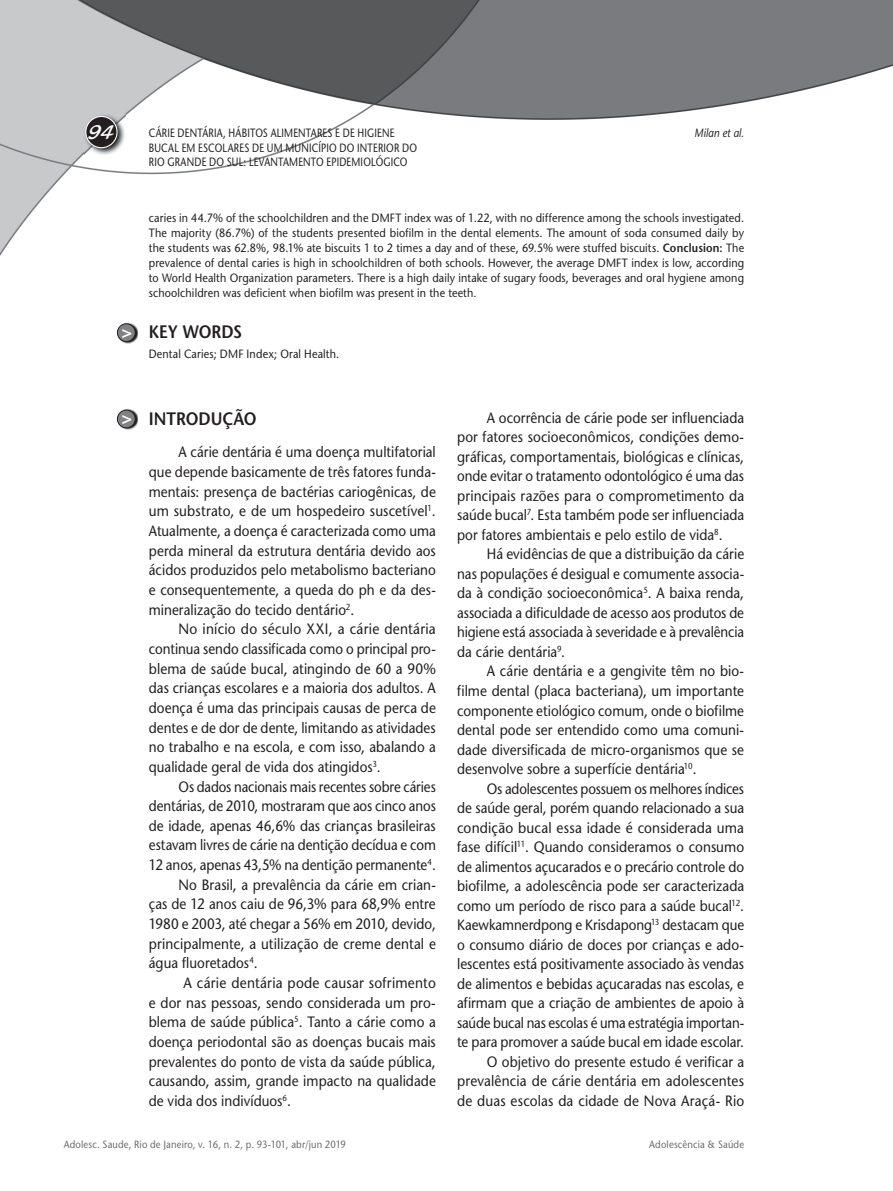
<style>
.page{position:relative;width:893px;height:1191px;background:#fff}
.page>*{position:absolute;margin:0;border:0;box-sizing:border-box;transform-origin:0 0}
.t1{font:21px "Blacklight D";color:#fff}
.t2{font:600 18px "Stone Sans";color:#231f20;scale:.9 1}
.t3{font:700 17.25px "Helvetica";color:#fff}
.t4{font:15px/19.5px "Stone Sans";color:#231f20;text-align:justify;scale:.9 1}
.t5{font:15px/19.5px "Stone Sans";color:#231f20;text-align:right;scale:.89 1}
.t6{font:15px/19.6px "Stone Sans";color:#231f20;text-align:justify;scale:.92 1}
.t7{font:15px "Stone Sans";color:#231f20;scale:.91 1}
.t8{font:15px "Stone Sans";color:#231f20;scale:.88 1}
.t9{font:12px/15px "Stone Sans";letter-spacing:.02em;color:#231f20;text-align:justify;scale:.9 1}
.t10{font:12px/14.4px "Stone Sans";letter-spacing:.02em;color:#231f20;scale:.8 1}
.t11{font:italic 12px "Stone Sans";letter-spacing:.01em;color:#231f20;scale:.85 1}
.t12{font:10.5px "Stone Sans";letter-spacing:.02em;color:#6c6d70;scale:.9 1}
.s1{font-weight:600}
</style>
<div class="page">
<img style="left:0;top:0;width:893px;height:344px">
<img style="left:84px;top:114px;width:41px;height:41px">
<svg style="left:85px;top:116px;width:33px;height:32px"></svg>
<img style="left:122px;top:412px;width:16px;height:18px">
<svg style="left:117px;top:409px;width:19px;height:19px"></svg>
<img style="left:118px;top:322px;width:20px;height:21px">
<svg style="left:117px;top:323px;width:19px;height:19px"></svg>
<h1 class="t1" style="left:88px;top:119px;width:28px">94</h1>
<p class="t10" style="left:149px;top:126px;width:309px">CÁRIE DENTÁRIA, HÁBITOS ALIMENTARES E DE HIGIENE</p>
<p class="t11" style="left:694px;top:126px;width:60px">Milan et al.</p>
<p class="t10" style="left:149px;top:140px;width:337px">BUCAL EM ESCOLARES DE UM MUNICÍPIO DO INTERIOR DO<br>RIO GRANDE DO SUL: LEVANTAMENTO EPIDEMIOLÓGICO</p>
<p class="t3" style="left:122px;top:321px;width:12px">&gt;</p>
<p class="t9" style="left:149px;top:211px;width:663px">caries in 44.7% of the schoolchildren and the DMFT index was of 1.22, with no difference among the schools investigated.<br>The majority (86.7%) of the students presented biofilm in the dental elements. The amount of soda consumed daily by the students was 62.8%, 98.1% ate biscuits 1 to 2 times a day and of these, 69.5% were stuffed biscuits. <span class="s1">Conclusion:</span> The prevalence of dental caries is high in schoolchildren of both schools. However, the average DMFT index is low, according to World Health Organization parameters. There is a high daily intake of sugary foods, beverages and oral hygiene among schoolchildren was deficient when biofilm was present in the teeth.</p>
<p class="t2" style="left:149px;top:321px;width:105px">KEY WORDS</p>
<p class="t9" style="left:149px;top:346px;width:213px">Dental Caries; DMF Index; Oral Health.</p>
<p class="t3" style="left:122px;top:407px;width:12px">&gt;</p>
<p class="t2" style="left:149px;top:408px;width:121px">INTRODUÇÃO</p>
<p class="t4" style="left:149px;top:442px;width:320px;text-indent:30px">A cárie dentária é uma doença multifatorial que depende basicamente de três fatores funda&shy;mentais: presença de bactérias cariogênicas, de um substrato, e de um hospedeiro suscetível<sup>1</sup>.<br>Atualmente, a doença é caracterizada como uma perda mineral da estrutura dentária devido aos ácidos produzidos pelo metabolismo bacteriano e consequentemente, a queda do ph e da des&shy;mineralização do tecido dentário<sup>2</sup>.</p>
<p class="t6" style="left:149px;top:619px;width:314px;text-indent:30px">No início do século XXI, a cárie dentária continua sendo classificada como o principal pro&shy;blema de saúde bucal, atingindo de 60 a 90% das crianças escolares e a maioria dos adultos. A doença é uma das principais causas de perca de dentes e de dor de dente, limitando as atividades no trabalho e na escola, e com isso, abalando a qualidade geral de vida dos atingidos<sup>3</sup>.</p>
<p class="t8" style="left:179px;top:777px;width:294px">Os dados nacionais mais recentes sobre cáries</p>
<p class="t5" style="left:149px;top:796px;width:324px">dentárias, de 2010, mostraram que aos cinco anos</p>
<p class="t4" style="left:149px;top:816px;width:320px">de idade, apenas 46,6% das crianças brasileiras</p>
<p class="t5" style="left:149px;top:835px;width:324px">estavam livres de cárie na dentição decídua e com</p>
<p class="t5" style="left:149px;top:855px;width:324px">12 anos, apenas 43,5% na dentição permanente<sup>4</sup>.</p>
<p class="t4" style="left:179px;top:875px;width:287px">No Brasil, a prevalência da cárie em crian-</p>
<p class="t4" style="left:149px;top:894px;width:320px">ças de 12 anos caiu de 96,3% para 68,9% entre</p>
<p class="t4" style="left:149px;top:914px;width:320px">1980 e 2003, até chegar a 56% em 2010, devido,</p>
<p class="t7" style="left:149px;top:934px;width:317px">principalmente, a utilização de creme dental e</p>
<p class="t4" style="left:149px;top:953px;width:123px">água fluoretados<sup>4</sup>.</p>
<p class="t7" style="left:183px;top:974px;width:279px">A cárie dentária pode causar sofrimento</p>
<p class="t7" style="left:149px;top:993px;width:317px">e dor nas pessoas, sendo considerada um pro-</p>
<p class="t4" style="left:149px;top:1012px;width:320px">blema de saúde pública<sup>5</sup>. Tanto a cárie como a</p>
<p class="t4" style="left:149px;top:1032px;width:320px">doença periodontal são as doenças bucais mais</p>
<p class="t4" style="left:149px;top:1051px;width:320px">prevalentes do ponto de vista da saúde pública,</p>
<p class="t4" style="left:149px;top:1071px;width:320px">causando, assim, grande impacto na qualidade</p>
<p class="t4" style="left:149px;top:1091px;width:160px">de vida dos indivíduos<sup>6</sup>.</p>
<p class="t4" style="left:457px;top:408px;width:320px;text-indent:30px">A ocorrência de cárie pode ser influenciada por fatores socioeconômicos, condições demo&shy;gráficas, comportamentais, biológicas e clínicas, onde evitar o tratamento odontológico é uma das principais razões para o comprometimento da saúde bucal<sup>7</sup>. Esta também pode ser influenciada por fatores ambientais e pelo estilo de vida<sup>8</sup>.</p>
<p class="t4" style="left:457px;top:544px;width:320px;text-indent:30px">Há evidências de que a distribuição da cárie nas populações é desigual e comumente associa&shy;da à condição socioeconômica<sup>5</sup>. A baixa renda, associada a dificuldade de acesso aos produtos de higiene está associada à severidade e à prevalência da cárie dentária<sup>9</sup>.</p>
<p class="t4" style="left:457px;top:661px;width:320px;text-indent:30px">A cárie dentária e a gengivite têm no bio&shy;filme dental (placa bacteriana), um importante componente etiológico comum, onde o biofilme dental pode ser entendido como uma comuni&shy;dade diversificada de micro-organismos que se desenvolve sobre a superfície dentária<sup>10</sup>.</p>
<p class="t5" style="left:457px;top:778px;width:324px">Os adolescentes possuem os melhores índices<br>de saúde geral, porém quando relacionado a sua condição bucal essa idade é considerada uma fase difícil<sup>11</sup>. Quando consideramos o consumo de alimentos açucarados e o precário controle do biofilme, a adolescência pode ser caracterizada como um período de risco para a saúde bucal<sup>12</sup>.<br>Kaewkamnerdpong e Krisdapong<sup>13</sup> destacam que o consumo diário de doces por crianças e ado&shy;lescentes está positivamente associado às vendas de alimentos e bebidas açucaradas nas escolas, e afirmam que a criação de ambientes de apoio à saúde bucal nas escolas é uma estratégia importan&shy;te para promover a saúde bucal em idade escolar.<br>O objetivo do presente estudo é verificar a prevalência de cárie dentária em adolescentes de duas escolas da cidade de Nova Araçá- Rio</p>
<p class="t12" style="left:64px;top:1138px;width:315px">Adolesc. Saude, Rio de Janeiro, v. 16, n. 2, p. 93-101, abr/jun 2019</p>
<p class="t12" style="left:649px;top:1138px;width:107px">Adolescência &amp; Saúde</p>
</div>
